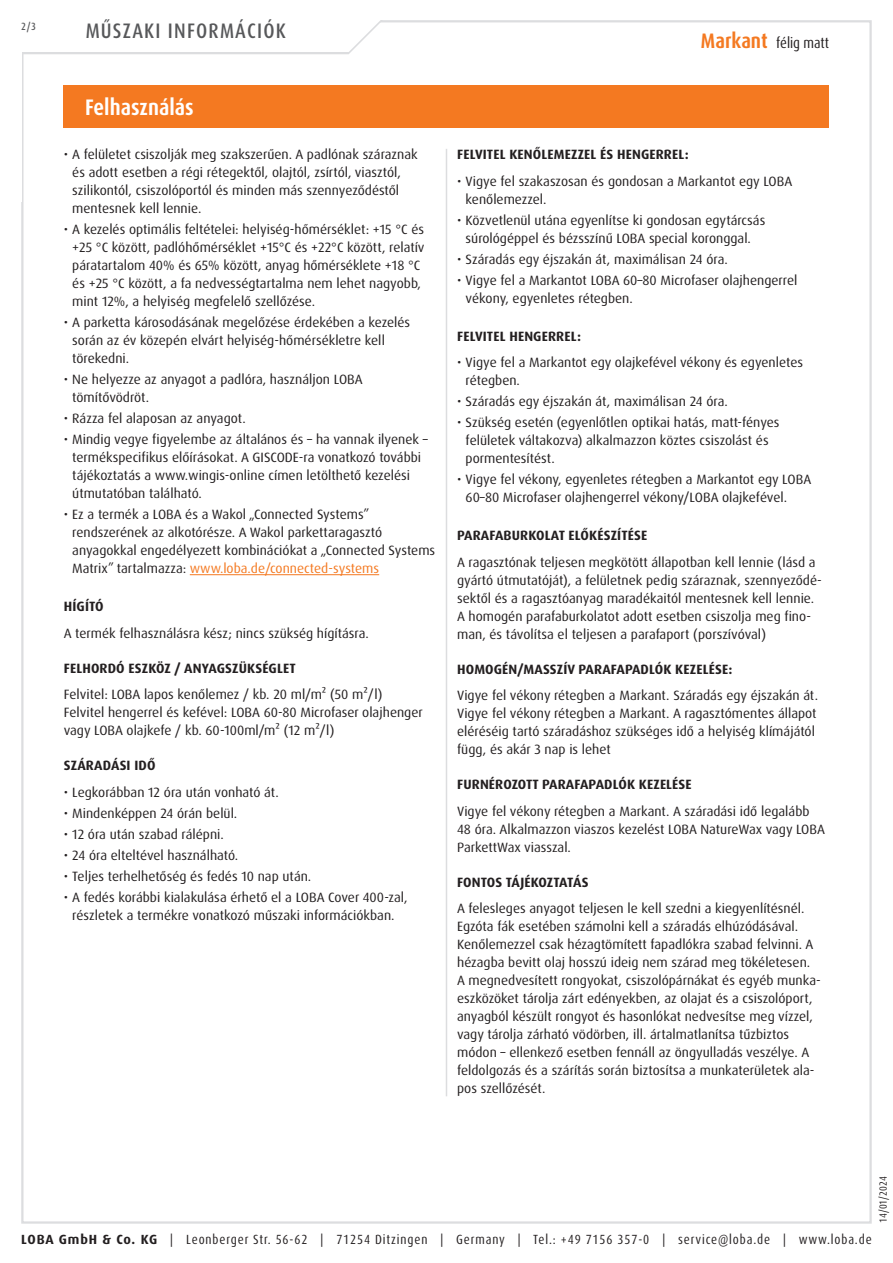
<style>
.page{position:relative;width:893px;height:1263px;background:#fff}
.page>*{position:absolute;margin:0;border:0;box-sizing:border-box;transform-origin:0 0}
.Abschnitt{font:700 condensed 22.5px "Dax Pro";color:#fff}
.t1{font:500 condensed 21px "Dax Pro";letter-spacing:.06em;color:#57585a}
.t2{font:condensed 15px "Dax Pro";color:#231f20}
.Text{font:13.5px/18px "Dax Pro";color:#231f20}
.t3{font:700 13.5px "Dax Pro";letter-spacing:.01em;color:#231f20}
.t4{font:condensed 13.35px "Dax Pro";letter-spacing:.065em;color:#231f20}
.t5{font:condensed 10.5px "Dax Pro";color:#231f20}
.t6{font:500 condensed 10.5px "Dax Pro";color:#57585a}
.s1{color:#f47921}
.s2{font-weight:700;font-size:21px;color:#f47921}
.s3{font-weight:700;font-stretch:normal}
</style>
<div class="page">
<svg style="left:22px;top:20px;width:410px;height:35px"></svg>
<div style="left:64px;top:85px;width:765px;height:43px;background:#f47921"></div>
<hr style="left:190px;top:574px;width:189px;height:1px;background:#f47921">
<hr style="left:446px;top:149px;width:1px;height:947px;background:#dcdddf">
<p class="t6" style="left:21px;top:19px;width:16px">2/3</p>
<h2 class="t1" style="left:86px;top:17px;width:202px">MŰSZAKI INFORMÁCIÓK</h2>
<p class="Abschnitt" style="left:85px;top:93px;width:110px">Felhasználás</p>
<p class="Text" style="left:72px;top:146px;width:347px;text-indent:-9px">• A felületet csiszolják meg szakszerűen. A padlónak száraznak és adott esetben a régi rétegektől, olajtól, zsírtól, viasztól, szilikontól, csiszolóportól és minden más szennyeződéstől mentesnek kell lennie.</p>
<p class="Text" style="left:72px;top:221px;width:354px;text-indent:-9px">• A kezelés optimális feltételei: helyiség-hőmérséklet: +15 °C és +25 °C között, padlóhőmérséklet +15°C és +22°C között, relatív páratartalom 40% és 65% között, anyag hőmérséklete +18 °C és +25 °C között, a fa nedvességtartalma nem lehet nagyobb, mint 12%, a helyiség megfelelő szellőzése.</p>
<p class="Text" style="left:72px;top:314px;width:339px;text-indent:-9px">• A parketta károsodásának megelőzése érdekében a kezelés során az év közepén elvárt helyiség-hőmérsékletre kell törekedni.</p>
<p class="Text" style="left:72px;top:371px;width:292px;text-indent:-9px">• Ne helyezze az anyagot a padlóra, használjon LOBA tömítővödröt.</p>
<p class="Text" style="left:64px;top:410px;width:184px">• Rázza fel alaposan az anyagot.</p>
<p class="Text" style="left:72px;top:431px;width:357px;text-indent:-9px">• Mindig vegye figyelembe az általános és – ha vannak ilyenek – termékspecifikus előírásokat. A GISCODE-ra vonatkozó további tájékoztatás a www.wingis-online címen letölthető kezelési útmutatóban található.</p>
<p class="Text" style="left:72px;top:506px;width:364px;text-indent:-9px">• Ez a termék a LOBA és a Wakol „Connected Systems” rendszerének az alkotórésze. A Wakol parkettaragasztó anyagokkal engedélyezett kombinációkat a „Connected Systems Matrix” tartalmazza: <span class="s1">www.loba.de/connected-systems</span></p>
<p class="t3" style="left:64px;top:598px;width:41px">HÍGÍTÓ</p>
<p class="Text" style="left:64px;top:624px;width:307px">A termék felhasználásra kész; nincs szükség hígításra.</p>
<p class="t3" style="left:64px;top:659px;width:233px">FELHORDÓ ESZKÖZ / ANYAGSZÜKSÉGLET</p>
<p class="Text" style="left:64px;top:686px;width:320px">Felvitel: LOBA lapos kenőlemez / kb. 20 ml/m² (50 m²/l)</p>
<p class="Text" style="left:64px;top:704px;width:361px">Felvitel hengerrel és kefével: LOBA 60-80 Microfaser olajhenger vagy LOBA olajkefe / kb. 60-100ml/m² (12 m²/l)</p>
<p class="t3" style="left:64px;top:757px;width:93px">SZÁRADÁSI IDŐ</p>
<p class="Text" style="left:64px;top:783px;width:217px">• Legkorábban 12 óra után vonható át.</p>
<p class="Text" style="left:64px;top:804px;width:175px">• Mindenképpen 24 órán belül.</p>
<p class="Text" style="left:64px;top:825px;width:162px">• 12 óra után szabad rálépni.</p>
<p class="Text" style="left:64px;top:846px;width:176px">• 24 óra elteltével használható.</p>
<p class="Text" style="left:64px;top:867px;width:249px">• Teljes terhelhetőség és fedés 10 nap után.</p>
<p class="Text" style="left:64px;top:888px;width:345px;text-align:center">• A fedés korábbi kialakulása érhető el a LOBA Cover 400-zal, részletek a termékre vonatkozó műszaki információkban.</p>
<p class="t2" style="left:701px;top:34px;width:130px"><span class="s2">Markant</span> félig matt</p>
<p class="t3" style="left:457px;top:146px;width:233px">FELVITEL KENŐLEMEZZEL ÉS HENGERREL:</p>
<p class="Text" style="left:466px;top:172px;width:328px;text-indent:-9px">• Vigye fel szakaszosan és gondosan a Markantot egy LOBA kenőlemezzel.</p>
<p class="Text" style="left:457px;top:211px;width:310px;text-align:center">• Közvetlenül utána egyenlítse ki gondosan egytárcsás súrológéppel és bézsszínű LOBA special koronggal.</p>
<p class="Text" style="left:457px;top:250px;width:272px">• Száradás egy éjszakán át, maximálisan 24 óra.</p>
<p class="Text" style="left:466px;top:271px;width:333px;text-indent:-9px">• Vigye fel a Markantot LOBA 60–80 Microfaser olajhengerrel vékony, egyenletes rétegben.</p>
<p class="t3" style="left:457px;top:327px;width:125px">FELVITEL HENGERREL:</p>
<p class="Text" style="left:466px;top:354px;width:339px;text-indent:-9px">• Vigye fel a Markantot egy olajkefével vékony és egyenletes rétegben.</p>
<p class="Text" style="left:457px;top:393px;width:272px">• Száradás egy éjszakán át, maximálisan 24 óra.</p>
<p class="Text" style="left:466px;top:414px;width:315px;text-indent:-9px">• Szükség esetén (egyenlőtlen optikai hatás, matt-fényes felületek váltakozva) alkalmazzon köztes csiszolást és pormentesítést.</p>
<p class="Text" style="left:466px;top:471px;width:347px;text-indent:-9px">• Vigye fel vékony, egyenletes rétegben a Markantot egy LOBA<br>60–80 Microfaser olajhengerrel vékony/LOBA olajkefével.</p>
<p class="t3" style="left:457px;top:527px;width:192px">PARAFABURKOLAT ELŐKÉSZÍTÉSE</p>
<p class="Text" style="left:457px;top:553px;width:366px">A ragasztónak teljesen megkötött állapotban kell lennie (lásd a gyártó útmutatóját), a felületnek pedig száraznak, szennyeződé&shy;sektől és a ragasztóanyag maradékaitól mentesnek kell lennie.</p>
<p class="Text" style="left:457px;top:607px;width:355px">A homogén parafaburkolatot adott esetben csiszolja meg fino&shy;man, és távolítsa el teljesen a parafaport (porszívóval)</p>
<p class="t3" style="left:457px;top:660px;width:277px">HOMOGÉN/MASSZÍV PARAFAPADLÓK KEZELÉSE:</p>
<p class="Text" style="left:457px;top:687px;width:362px">Vigye fel vékony rétegben a Markant. Száradás egy éjszakán át.<br>Vigye fel vékony rétegben a Markant. A ragasztómentes állapot eléréséig tartó száradáshoz szükséges idő a helyiség klímájától függ, és akár 3 nap is lehet</p>
<p class="t3" style="left:457px;top:776px;width:236px">FURNÉROZOTT PARAFAPADLÓK KEZELÉSE</p>
<p class="Text" style="left:457px;top:802px;width:369px">Vigye fel vékony rétegben a Markant. A száradási idő legalább<br>48 óra. Alkalmazzon viaszos kezelést LOBA NatureWax vagy LOBA<br>ParkettWax viasszal.</p>
<p class="t3" style="left:457px;top:873px;width:133px">FONTOS TÁJÉKOZTATÁS</p>
<p class="Text" style="left:457px;top:900px;width:349px">A felesleges anyagot teljesen le kell szedni a kiegyenlítésnél.<br>Egzóta fák esetében számolni kell a száradás elhúzódásával.</p>
<p class="Text" style="left:457px;top:936px;width:358px">Kenőlemezzel csak hézagtömített fapadlókra szabad felvinni. A hézagba bevitt olaj hosszú ideig nem szárad meg tökéletesen.</p>
<p class="Text" style="left:457px;top:972px;width:365px">A megnedvesített rongyokat, csiszolópárnákat és egyéb munka&shy;eszközöket tárolja zárt edényekben, az olajat és a csiszolóport, anyagból készült rongyot és hasonlókat nedvesítse meg vízzel, vagy tárolja zárható vödörben, ill. ártalmatlanítsa tűzbiztos módon – ellenkező esetben fennáll az öngyulladás veszélye. A feldolgozás és a szárítás során biztosítsa a munkaterületek ala&shy;pos szellőzését.</p>
<p class="t5" style="left:876px;top:1222px;width:48px;rotate:-90deg">14/01/2024</p>
<p class="t4" style="left:21px;top:1230px;width:852px"><span class="s3">LOBA GmbH &amp; Co. KG</span> | Leonberger Str. 56-62 | 71254 Ditzingen | Germany | Tel.: +49 7156 357-0 | service@loba.de | www.loba.de</p>
</div>
